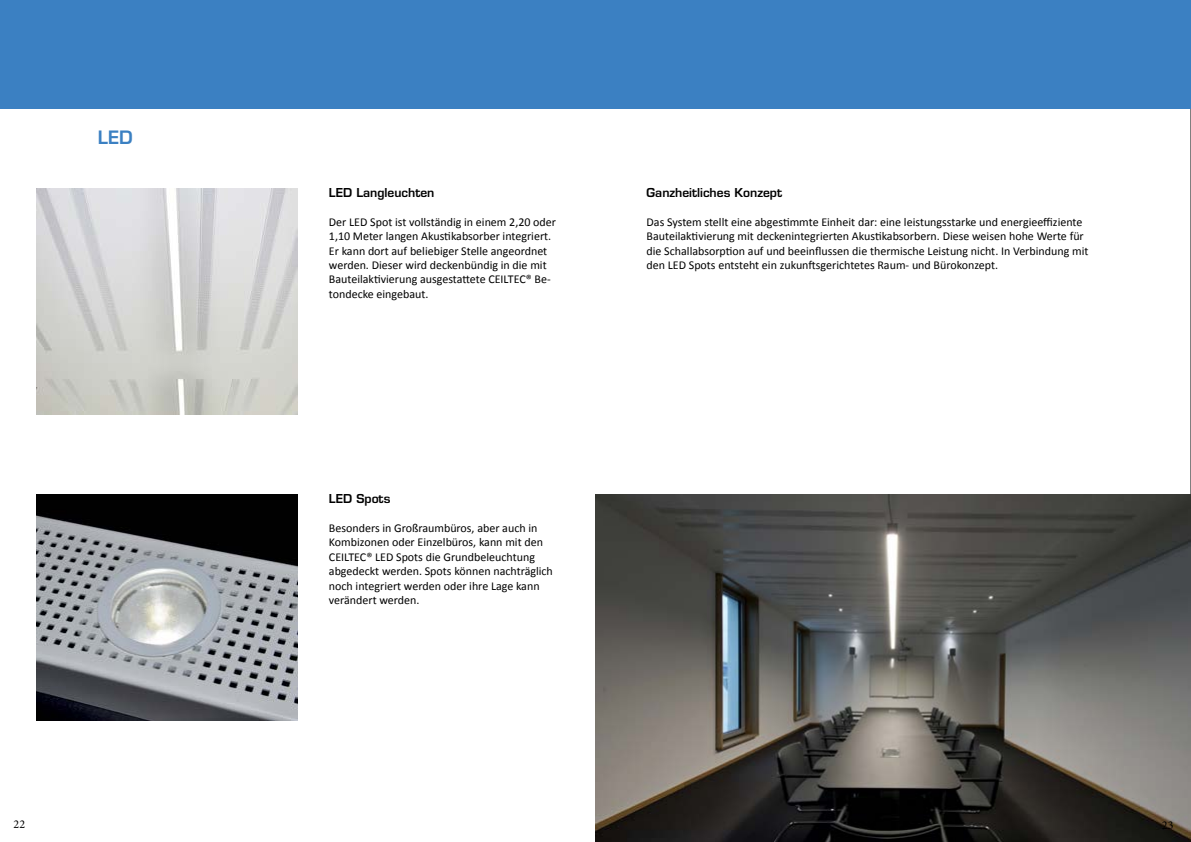
<style>
.page{position:relative;width:1191px;height:842px;background:#fff}
.page>*{position:absolute;margin:0;border:0;box-sizing:border-box;transform-origin:0 0}
.t1{font:600 18px "Eurostile LT Std";color:#3b80c2}
.t2{font:12px/14.4px "Calibri";color:#000}
.t3{font:600 12px "Eurostile LT Std";color:#000}
.t4{font:12px "Minion Pro";color:#000}
</style>
<div class="page">
<div style="left:0;top:0;width:612px;height:108px;background:#3b80c2"></div>
<img style="left:36px;top:188px;width:262px;height:226px">
<img style="left:36px;top:494px;width:262px;height:226px">
<hr style="left:1190px;top:0;width:1px;height:842px;background:#000">
<div style="left:595px;top:0;width:596px;height:108px;background:#3b80c2"></div>
<img style="left:595px;top:494px;width:596px;height:348px">
<h1 class="t1" style="left:98px;top:126px;width:36px">LED</h1>
<p class="t3" style="left:329px;top:185px;width:107px">LED Langleuchten</p>
<p class="t2" style="left:329px;top:215px;width:229px">Der LED Spot ist vollständig in einem 2,20 oder 1,10 Meter langen Akustikabsorber integriert.<br>Er kann dort auf beliebiger Stelle angeordnet werden. Dieser wird deckenbündig in die mit Bauteilaktivierung ausgestattete CEILTEC® Be&shy;tondecke eingebaut.</p>
<p class="t3" style="left:329px;top:491px;width:63px">LED Spots</p>
<p class="t2" style="left:329px;top:521px;width:225px">Besonders in Großraumbüros, aber auch in Kombizonen oder Einzelbüros, kann mit den CEILTEC® LED Spots die Grundbeleuchtung abgedeckt werden. Spots können nachträglich noch integriert werden oder ihre Lage kann verändert werden.</p>
<p class="t3" style="left:646px;top:185px;width:137px">Ganzheitliches Konzept</p>
<p class="t2" style="left:646px;top:215px;width:443px">Das System stellt eine abgestimmte Einheit dar: eine leistungsstarke und energieeffiziente Bauteilaktivierung mit deckenintegrierten Akustikabsorbern. Diese weisen hohe Werte für die Schallabsorption auf und beeinflussen die thermische Leistung nicht. In Verbindung mit den LED Spots entsteht ein zukunftsgerichtetes Raum- und Bürokonzept.</p>
<p class="t4" style="left:14px;top:816px;width:13px">22</p>
<p class="t4" style="left:1162px;top:817px;width:13px">23</p>
</div>
